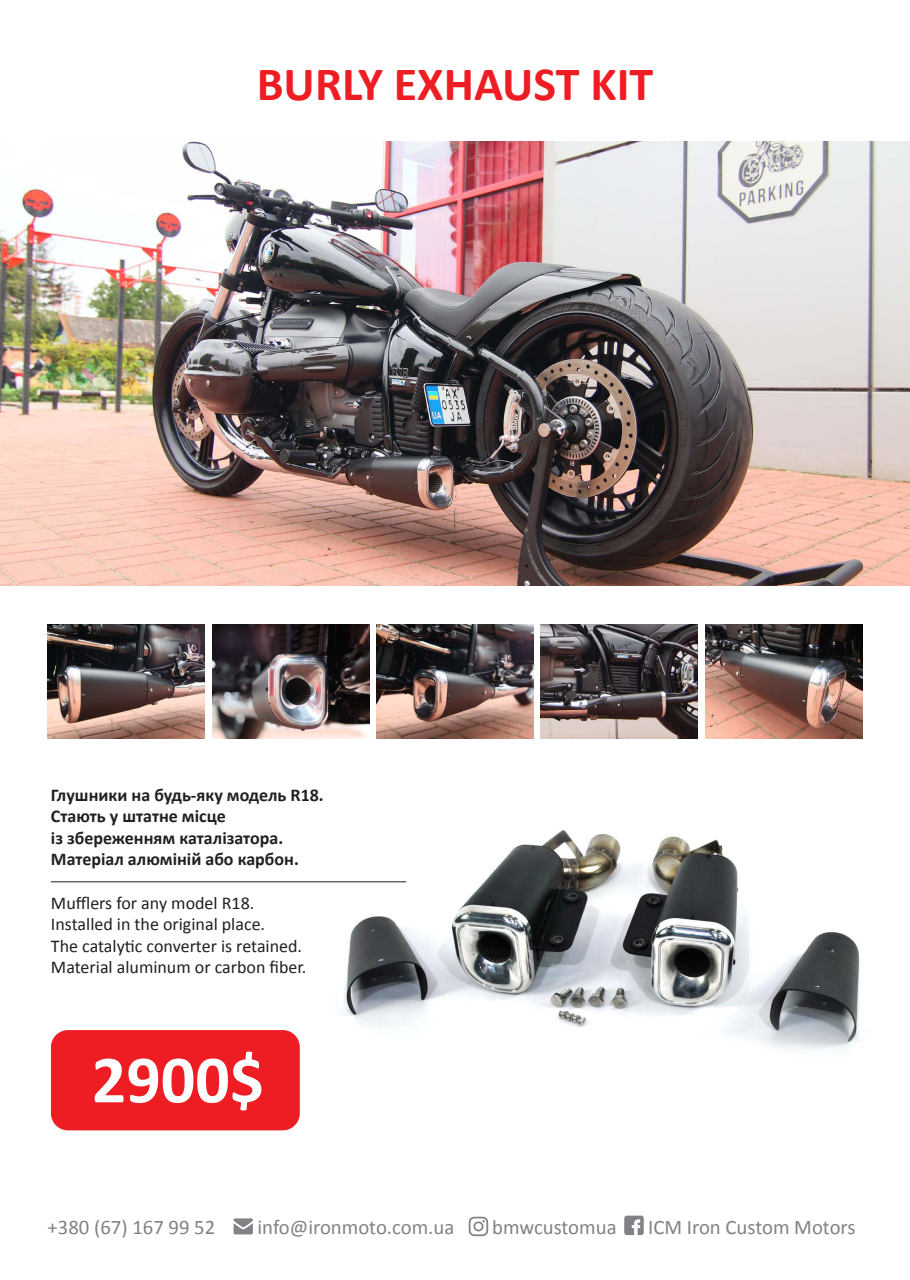
<style>
.page{position:relative;width:910px;height:1280px;background:#fff}
.page>*{position:absolute;margin:0;border:0;box-sizing:border-box;transform-origin:0 0}
.t1{font:700 68.1px "Calibri";color:#fff}
.t2{font:700 48px "Calibri";color:#ee1d23}
.t3{font:20.7px "Calibri";color:#808285}
.t4{font:18px/21.6px "Calibri";color:#231f20}
.t5{font:700 18px/21.6px "Calibri";color:#231f20}
</style>
<div class="page">
<img style="left:0;top:141px;width:910px;height:444px">
<img style="left:48px;top:624px;width:157px;height:115px">
<img style="left:212px;top:624px;width:157px;height:115px">
<img style="left:705px;top:624px;width:157px;height:115px">
<img style="left:541px;top:624px;width:156px;height:115px">
<img style="left:376px;top:624px;width:157px;height:115px">
<img style="left:331px;top:830px;width:529px;height:220px">
<hr style="left:51px;top:881px;width:355px;height:1px;background:#231f20">
<div style="left:51px;top:1030px;width:249px;height:100px;background:#ee1d23;border-radius:17px"></div>
<svg style="left:469px;top:1217px;width:19px;height:19px"></svg>
<svg style="left:624px;top:1215px;width:20px;height:20px"></svg>
<svg style="left:234px;top:1218px;width:19px;height:16px"></svg>
<h2 class="t2" style="left:257px;top:53px;width:398px">BURLY EXHAUST KIT</h2>
<p class="t5" style="left:51px;top:784px;width:274px">Глушники на будь-яку модель R18.<br>Стають у штатне місце<br>із збереженням каталізатора.<br>Матеріал алюміній або карбон.</p>
<p class="t4" style="left:51px;top:892px;width:257px">Mufflers for any model R18.<br>Installed in the original place.<br>The catalytic converter is retained.<br>Material aluminum or carbon fiber.</p>
<h1 class="t1" style="left:92px;top:1036px;width:174px">2900$</h1>
<p class="t3" style="left:48px;top:1214px;width:169px">+380 (67) 167 99 52</p>
<p class="t3" style="left:257px;top:1214px;width:198px">info@ironmoto.com.ua</p>
<p class="t3" style="left:492px;top:1213px;width:126px">bmwcustomua</p>
<p class="t3" style="left:648px;top:1213px;width:209px">ICM Iron Custom Motors</p>
</div>
